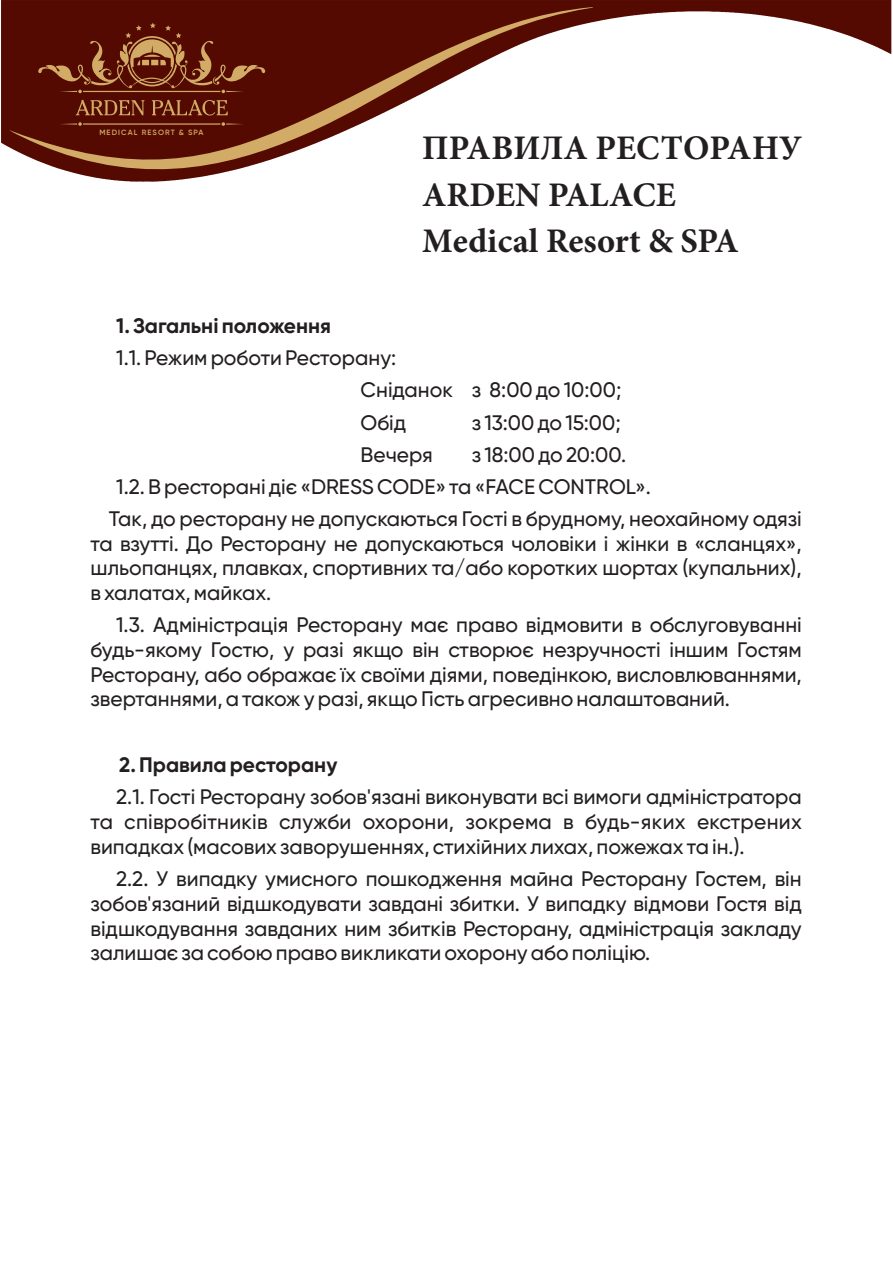
<style>
.page{position:relative;width:893px;height:1263px;background:#fff}
.page>*{position:absolute;margin:0;border:0;box-sizing:border-box;transform-origin:0 0}
.t1{font:700 34.5px/46.8px "Minion Pro";color:#231f20}
.t2{font:500 21px/24.8px "Gilroy";color:#231f20;text-align:justify}
.t3{font:700 21px "Gilroy";color:#231f20}
.t4{font:600 7.65px "Gilroy";letter-spacing:.145em;color:#d2ab66}
</style>
<div class="page">
<svg style="left:1px;top:0;width:890px;height:147px"></svg>
<svg style="left:9px;top:7px;width:584px;height:175px;fill:#540a00"></svg>
<svg style="left:76px;top:100px;width:152px;height:16px"></svg>
<svg style="left:60px;top:122px;width:184px;height:4px"></svg>
<svg style="left:38px;top:23px;width:228px;height:70px"></svg>
<p class="t4" style="left:99px;top:129px;width:106px">MEDICAL RESORT &amp; SPA</p>
<h1 class="t1" style="left:422px;top:128px;width:381px">ПРАВИЛА РЕСТОРАНУ<br>ARDEN PALACE<br>Medical Resort &amp; SPA</h1>
<p class="t3" style="left:116px;top:317px;width:216px">1. Загальні положення</p>
<p class="t2" style="left:361px;top:343px;width:262px;line-height:32.1px;text-align:left;text-indent:-244px">1.1. Режим роботи Ресторану:<br>Сніданок з 8:00 до 10:00;<br>Обід</p>
<p class="t2" style="left:472px;top:411px;width:150px">з 13:00 до 15:00;</p>
<p class="t2" style="left:361px;top:443px;width:74px">Вечеря</p>
<p class="t2" style="left:472px;top:443px;width:156px">з 18:00 до 20:00.</p>
<p class="t2" style="left:116px;top:475px;width:536px">1.2. В ресторані діє «DRESS CODE» та «FACE CONTROL».</p>
<p class="t2" style="left:109px;top:507px;width:695px">Так, до ресторану не допускаються Гості в брудному, неохайному одязі</p>
<p class="t2" style="left:90px;top:532px;width:713px">та взутті. До Ресторану не допускаються чоловіки і жінки в «сланцях», шльопанцях, плавках, спортивних та/або коротких шортах (купальних), в халатах, майках.</p>
<p class="t2" style="left:90px;top:614px;width:713px;text-indent:26px">1.3. Адміністрація Ресторану має право відмовити в обслуговуванні будь-якому Гостю, у разі якщо він створює незручності іншим Гостям Ресторану, або ображає їх своїми діями, поведінкою, висловлюваннями, звертаннями, а також у разі, якщо Гість агресивно налаштований.</p>
<p class="t3" style="left:119px;top:756px;width:220px">2. Правила ресторану</p>
<p class="t2" style="left:90px;top:786px;width:713px;text-indent:26px">2.1. Гості Ресторану зобов'язані виконувати всі вимоги адміністратора та співробітників служби охорони, зокрема в будь-яких екстрених випадках (масових заворушеннях, стихійних лихах, пожежах та ін.).</p>
<p class="t2" style="left:90px;top:867px;width:713px;text-indent:26px">2.2. У випадку умисного пошкодження майна Ресторану Гостем, він зобов'язаний відшкодувати завдані збитки. У випадку відмови Гостя від відшкодування завданих ним збитків Ресторану, адміністрація закладу залишає за собою право викликати охорону або поліцію.</p>
</div>
